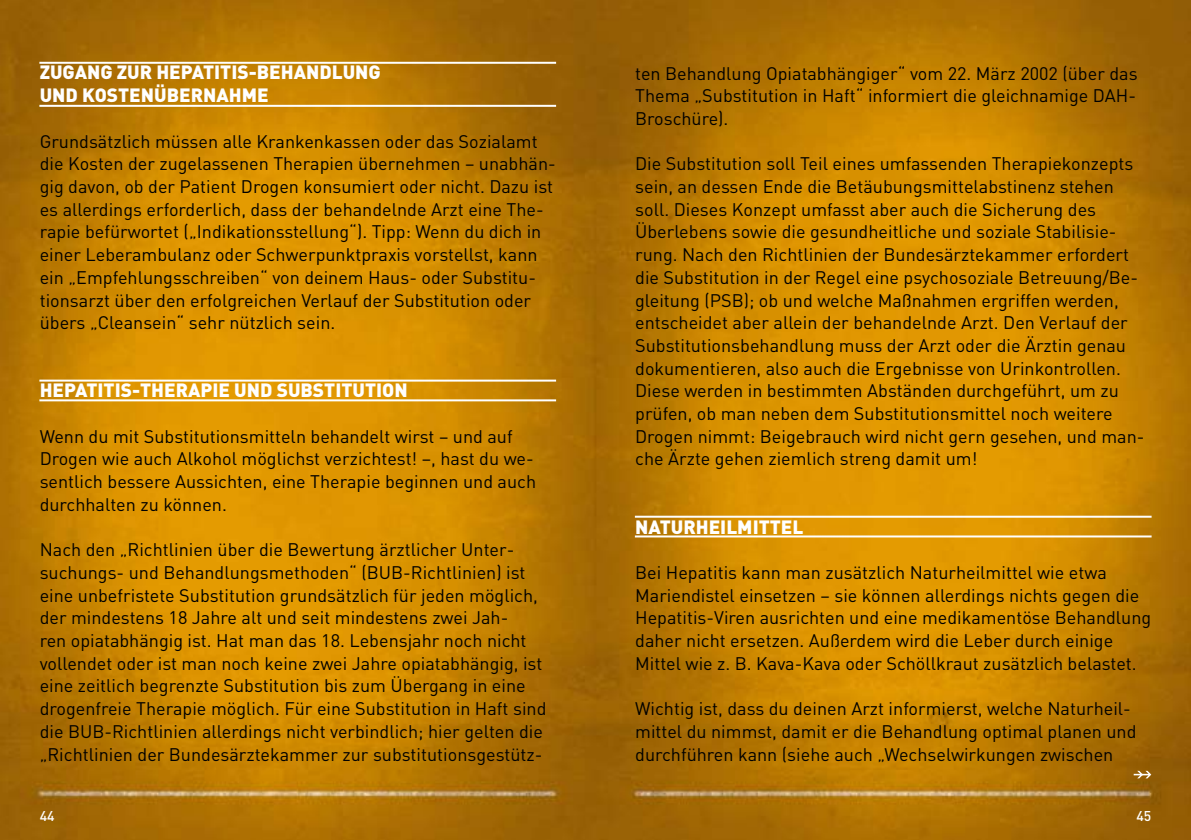
<style>
.page{position:relative;width:1191px;height:840px;background:#fff}
.page>*{position:absolute;margin:0;border:0;box-sizing:border-box;transform-origin:0 0}
.t1{font:900 19px/22.6px "DIN";color:#fff}
.t2{font:18px/22.6px "DIN";color:#000}
.t3{font:500 14px "DIN";color:#fff}
</style>
<div class="page">
<img style="left:0;top:0;width:1191px;height:839px">
<svg style="left:39px;top:379px;width:517px;height:3px"></svg>
<svg style="left:39px;top:399px;width:517px;height:2px"></svg>
<svg style="left:635px;top:515px;width:516px;height:3px"></svg>
<svg style="left:635px;top:535px;width:516px;height:2px"></svg>
<svg style="left:1133px;top:770px;width:18px;height:8px"></svg>
<svg style="left:39px;top:61px;width:517px;height:3px"></svg>
<svg style="left:39px;top:104px;width:517px;height:3px"></svg>
<p class="t1" style="left:40px;top:60px;width:343px">ZUGANG ZUR HEPATITIS-BEHANDLUNG<br>UND KOSTENÜBERNAHME</p>
<p class="t2" style="left:40px;top:129px;width:517px">Grundsätzlich müssen alle Krankenkassen oder das Sozialamt die Kosten der zugelassenen Therapien übernehmen – unabhän&shy;gig davon, ob der Patient Drogen konsumiert oder nicht. Dazu ist es allerdings erforderlich, dass der behandelnde Arzt eine The&shy;rapie befürwortet („Indikationsstellung“). Tipp: Wenn du dich in einer Leberambulanz oder Schwerpunktpraxis vorstellst, kann ein „Empfehlungsschreiben“ von deinem Haus- oder Substitu&shy;tionsarzt über den erfolgreichen Verlauf der Substitution oder übers „Cleansein“ sehr nützlich sein.</p>
<p class="t1" style="left:40px;top:378px;width:369px">HEPATITIS-THERAPIE UND SUBSTITUTION</p>
<p class="t2" style="left:40px;top:424px;width:498px">Wenn du mit Substitutionsmitteln behandelt wirst – und auf Drogen wie auch Alkohol möglichst verzichtest! –, hast du we&shy;sentlich bessere Aussichten, eine Therapie beginnen und auch durchhalten zu können.</p>
<p class="t2" style="left:40px;top:537px;width:508px">Nach den „Richtlinien über die Bewertung ärztlicher Unter&shy;suchungs- und Behandlungsmethoden“ (BUB-Richtlinien) ist eine unbefristete Substitution grundsätzlich für jeden möglich, der mindestens 18 Jahre alt und seit mindestens zwei Jah-<br>ren opiatabhängig ist. Hat man das 18. Lebensjahr noch nicht vollendet oder ist man noch keine zwei Jahre opiatabhängig, ist eine zeitlich begrenzte Substitution bis zum Übergang in eine drogenfreie Therapie möglich. Für eine Substitution in Haft sind die BUB-Richtlinien allerdings nicht verbindlich; hier gelten die „Richtlinien der Bundesärztekammer zur substitutionsgestütz-</p>
<p class="t2" style="left:635px;top:61px;width:504px;text-align:justify">ten Behandlung Opiatabhängiger“ vom 22. März 2002 (über das Thema „Substitution in Haft“ informiert die gleichnamige DAH-Broschüre).</p>
<p class="t2" style="left:635px;top:152px;width:511px">Die Substitution soll Teil eines umfassenden Therapiekonzepts sein, an dessen Ende die Betäubungsmittelabstinenz stehen soll. Dieses Konzept umfasst aber auch die Sicherung des Überlebens sowie die gesundheitliche und soziale Stabilisie&shy;rung. Nach den Richtlinien der Bundesärztekammer erfordert die Substitution in der Regel eine psychosoziale Betreuung/Be&shy;gleitung (PSB); ob und welche Maßnahmen ergriffen werden, entscheidet aber allein der behandelnde Arzt. Den Verlauf der Substitutionsbehandlung muss der Arzt oder die Ärztin genau dokumentieren, also auch die Ergebnisse von Urinkontrollen.<br>Diese werden in bestimmten Abständen durchgeführt, um zu prüfen, ob man neben dem Substitutionsmittel noch weitere Drogen nimmt: Beigebrauch wird nicht gern gesehen, und man&shy;che Ärzte gehen ziemlich streng damit um!</p>
<p class="t1" style="left:635px;top:514px;width:170px">NATURHEILMITTEL</p>
<p class="t2" style="left:635px;top:560px;width:517px">Bei Hepatitis kann man zusätzlich Naturheilmittel wie etwa Mariendistel einsetzen – sie können allerdings nichts gegen die Hepatitis-Viren ausrichten und eine medikamentöse Behandlung daher nicht ersetzen. Außerdem wird die Leber durch einige Mittel wie z. B. Kava-Kava oder Schöllkraut zusätzlich belastet.</p>
<p class="t2" style="left:635px;top:696px;width:503px">Wichtig ist, dass du deinen Arzt informierst, welche Naturheil&shy;mittel du nimmst, damit er die Behandlung optimal planen und durchführen kann (siehe auch „Wechselwirkungen zwischen</p>
<p class="t3" style="left:40px;top:806px;width:16px">44</p>
<p class="t3" style="left:1136px;top:806px;width:16px">45</p>
</div>
